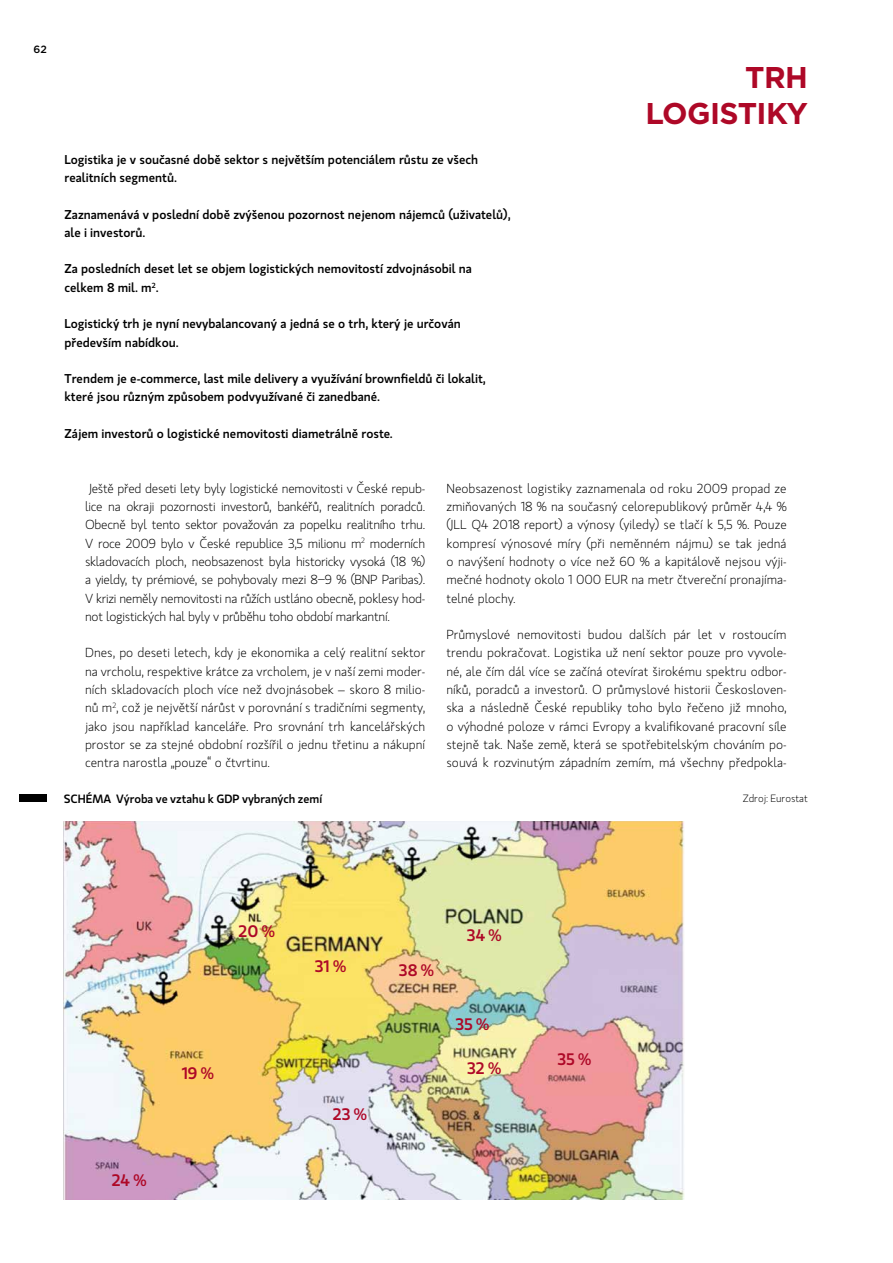
<style>
.page{position:relative;width:893px;height:1263px;background:#fff}
.page>*{position:absolute;margin:0;border:0;box-sizing:border-box;transform-origin:0 0}
.t1{font:700 30px/36px "Gotham";letter-spacing:-.02em;color:#ae0827;text-align:right}
.t2{font:500 16.65px "Gloriola Std";color:#ae0827}
.t3{font:300 13.05px/18.3px "Gloriola Std";color:#000;text-align:justify}
.t4{font:500 12.75px/18.3px "Gloriola Std";color:#000}
.t5{font:500 12px "Gloriola Std";color:#000}
.t6{font:300 10.5px "Gloriola Std";color:#000}
.t7{font:500 10.5px "Gotham";color:#000}
</style>
<div class="page">
<div style="left:20px;top:794px;width:27px;height:7px;background:#000"></div>
<img style="left:64px;top:821px;width:621px;height:378px">
<p class="t7" style="left:33px;top:42px;width:15px">62</p>
<p class="t4" style="left:64px;top:150px;width:415px">Logistika je v současné době sektor s největším potenciálem růstu ze všech realitních segmentů.</p>
<p class="t4" style="left:64px;top:205px;width:448px">Zaznamenává v poslední době zvýšenou pozornost nejenom nájemců (uživatelů), ale i investorů.</p>
<p class="t4" style="left:64px;top:259px;width:409px">Za posledních deset let se objem logistických nemovitostí zdvojnásobil na celkem 8 mil. m<sup>2</sup>.</p>
<p class="t4" style="left:64px;top:314px;width:398px">Logistický trh je nyní nevybalancovaný a jedná se o trh, který je určován především nabídkou.</p>
<p class="t4" style="left:64px;top:369px;width:423px">Trendem je e-commerce, last mile delivery a využívání brownfieldů či lokalit, které jsou různým způsobem podvyužívané či zanedbané.</p>
<p class="t4" style="left:64px;top:424px;width:330px">Zájem investorů o logistické nemovitosti diametrálně roste.</p>
<h1 class="t1" style="left:645px;top:59px;width:164px">TRH<br>LOGISTIKY</h1>
<p class="t3" style="left:85px;top:479px;width:342px;text-indent:4px">Ještě před deseti lety byly logistické nemovitosti v České repub&shy;lice na okraji pozornosti investorů, bankéřů, realitních poradců.<br>Obecně byl tento sektor považován za popelku realitního trhu.<br>V roce 2009 bylo v České republice 3,5 milionu m<sup>2</sup> moderních skladovacích ploch, neobsazenost byla historicky vysoká (18 %) a yieldy, ty prémiové, se pohybovaly mezi 8–9 % (BNP Paribas).<br>V krizi neměly nemovitosti na růžích ustláno obecně, poklesy hod&shy;not logistických hal byly v průběhu toho období markantní.</p>
<p class="t3" style="left:85px;top:643px;width:342px">Dnes, po deseti letech, kdy je ekonomika a celý realitní sektor na vrcholu, respektive krátce za vrcholem, je v naší zemi moder&shy;ních skladovacích ploch více než dvojnásobek – skoro 8 milio&shy;nů m<sup>2</sup>, což je největší nárůst v porovnání s tradičními segmenty, jako jsou například kanceláře. Pro srovnání trh kancelářských prostor se za stejné obdobní rozšířil o jednu třetinu a nákupní centra narostla „pouze“ o čtvrtinu.</p>
<p class="t3" style="left:446px;top:479px;width:342px">Neobsazenost logistiky zaznamenala od roku 2009 propad ze zmiňovaných 18 % na současný celorepublikový průměr 4,4 % (JLL Q4 2018 report) a výnosy (yiledy) se tlačí k 5,5 %. Pouze kompresí výnosové míry (při neměnném nájmu) se tak jedná o navýšení hodnoty o více než 60 % a kapitálově nejsou výji&shy;mečné hodnoty okolo 1 000 EUR na metr čtvereční pronajíma&shy;telné plochy.</p>
<p class="t3" style="left:446px;top:625px;width:342px">Průmyslové nemovitosti budou dalších pár let v rostoucím trendu pokračovat. Logistika už není sektor pouze pro vyvole&shy;né, ale čím dál více se začíná otevírat širokému spektru odbor&shy;níků, poradců a investorů. O průmyslové historii Českosloven&shy;ska a následně České republiky toho bylo řečeno již mnoho, o výhodné poloze v rámci Evropy a kvalifikované pracovní síle stejně tak. Naše země, která se spotřebitelským chováním po&shy;souvá k rozvinutým západním zemím, má všechny předpokla-</p>
<p class="t5" style="left:64px;top:791px;width:260px">SCHÉMA Výroba ve vztahu k GDP vybraných zemí</p>
<p class="t6" style="left:743px;top:792px;width:67px">Zdroj: Eurostat</p>
<p class="t2" style="left:239px;top:919px;width:38px">20 %</p>
<p class="t2" style="left:182px;top:1061px;width:34px">19 %</p>
<p class="t2" style="left:112px;top:1169px;width:36px">24 %</p>
<p class="t2" style="left:315px;top:954px;width:33px">31 %</p>
<p class="t2" style="left:399px;top:959px;width:37px">38 %</p>
<p class="t2" style="left:333px;top:1102px;width:36px">23 %</p>
<p class="t2" style="left:467px;top:924px;width:36px">34 %</p>
<p class="t2" style="left:456px;top:1012px;width:35px">35 %</p>
<p class="t2" style="left:467px;top:1056px;width:36px">32 %</p>
<p class="t2" style="left:557px;top:1048px;width:35px">35 %</p>
</div>
